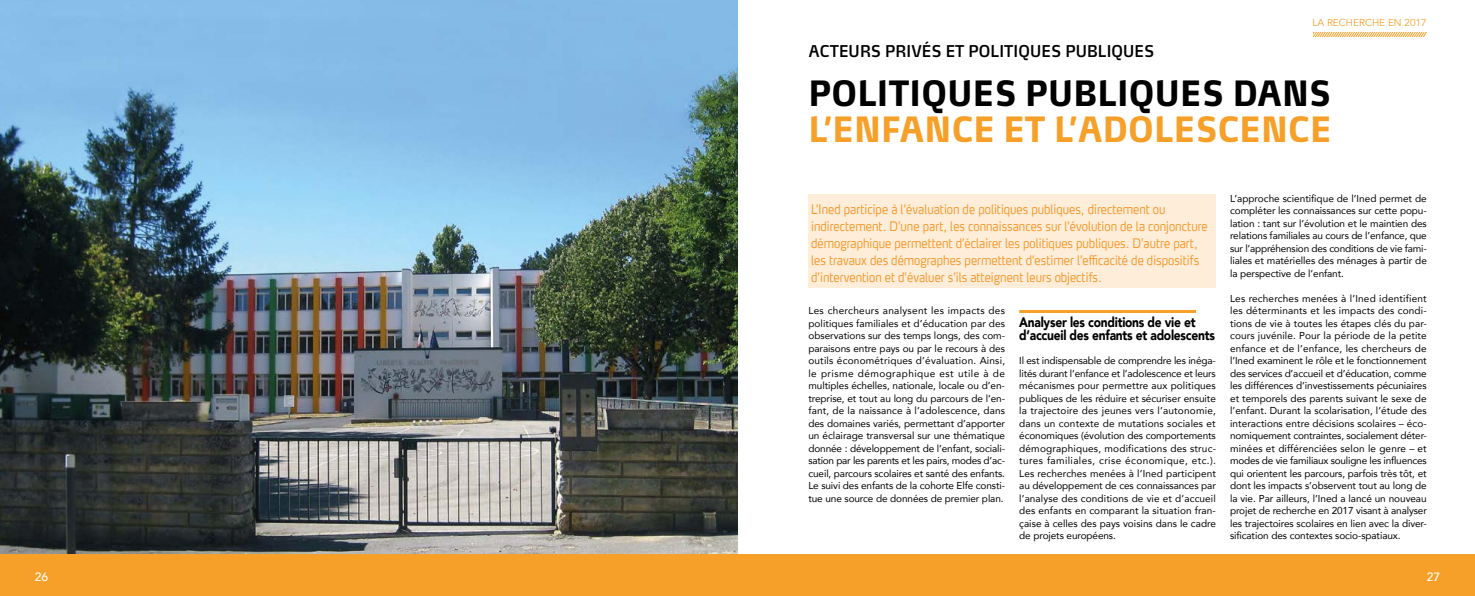
<style>
.page{position:relative;width:1475px;height:596px;background:#fff}
.page>*{position:absolute;margin:0;border:0;box-sizing:border-box;transform-origin:0 0}
.t1{font:800 34.5px "Max OT";letter-spacing:.01em;color:#f6a02a;scale:.87 1}
.t2{font:800 34.5px "Max OT";letter-spacing:.01em;color:#000;scale:.87 1}
.t3{font:600 16.1px "Max OT";letter-spacing:.01em;color:#000;scale:.87 1}
.t4{font:900 13.8px/13px "Avenir";letter-spacing:-.02em;color:#000;scale:.87 1}
.t5{font:300 13px/17px "Max OT";color:#f6a02a;scale:.85 1}
.t6{font:500 12px "Avenir";color:#fff}
.t7{font:10px/12.5px "Avenir";letter-spacing:-.01em;color:#000;text-align:justify}
.t8{font:10px "Avenir";color:#f6a02a}
</style>
<div class="page">
<img style="left:0;top:0;width:737px;height:553px">
<div style="left:0;top:553px;width:1474px;height:42px;background:#f6a02a"></div>
<hr style="left:1019px;top:310px;width:176px;height:3px;background:#f6a02a">
<div style="left:808px;top:195px;width:407px;height:93px;background:#feedd8"></div>
<svg style="left:1313px;top:32px;width:114px;height:5px"></svg>
<h2 class="t3" style="left:808px;top:40px;width:398px">ACTEURS PRIVÉS ET POLITIQUES PUBLIQUES</h2>
<p class="t8" style="left:1312px;top:17px;width:116px">LA RECHERCHE EN 2017</p>
<h1 class="t2" style="left:808px;top:71px;width:602px">POLITIQUES PUBLIQUES DANS</h1>
<h1 class="t1" style="left:808px;top:107px;width:602px">L’ENFANCE ET L’ADOLESCENCE</h1>
<p class="t5" style="left:811px;top:201px;width:468px">L’Ined participe à l’évaluation de politiques publiques, directement ou indirectement. D’une part, les connaissances sur l’évolution de la conjoncture démographique permettent d’éclairer les politiques publiques. D’autre part, les travaux des démographes permettent d’estimer l’efficacité de dispositifs d’intervention et d’évaluer s’ils atteignent leurs objectifs.</p>
<p class="t7" style="left:808px;top:304px;width:198px">Les chercheurs analysent les impacts des politiques familiales et d’éducation par des observations sur des temps longs, des com&shy;paraisons entre pays ou par le recours à des outils économétriques d’évaluation. Ainsi, le prisme démographique est utile à de multiples échelles, nationale, locale ou d’en&shy;treprise, et tout au long du parcours de l’en&shy;fant, de la naissance à l’adolescence, dans des domaines variés, permettant d’apporter un éclairage transversal sur une thématique donnée : développement de l’enfant, sociali&shy;sation par les parents et les pairs, modes d’ac&shy;cueil, parcours scolaires et santé des enfants.<br>Le suivi des enfants de la cohorte Elfe consti&shy;tue une source de données de premier plan.</p>
<h3 class="t4" style="left:1019px;top:315px;width:226px">Analyser les conditions de vie et d’accueil des enfants et adolescents</h3>
<p class="t7" style="left:1019px;top:354px;width:198px">Il est indispensable de comprendre les inéga&shy;lités durant l’enfance et l’adolescence et leurs mécanismes pour permettre aux politiques publiques de les réduire et sécuriser ensuite la trajectoire des jeunes vers l’autonomie, dans un contexte de mutations sociales et économiques (évolution des comportements démographiques, modifications des struc&shy;tures familiales, crise économique, etc.).<br>Les recherches menées à l’Ined participent au développement de ces connaissances par l’analyse des conditions de vie et d’accueil des enfants en comparant la situation fran&shy;çaise à celles des pays voisins dans le cadre de projets européens.</p>
<p class="t7" style="left:1229px;top:191px;width:198px">L’approche scientifique de l’Ined permet de compléter les connaissances sur cette popu&shy;lation : tant sur l’évolution et le maintien des relations familiales au cours de l’enfance, que sur l’appréhension des conditions de vie fami&shy;liales et matérielles des ménages à partir de la perspective de l’enfant.</p>
<p class="t7" style="left:1229px;top:291px;width:198px">Les recherches menées à l’Ined identifient les déterminants et les impacts des condi&shy;tions de vie à toutes les étapes clés du par&shy;cours juvénile. Pour la période de la petite enfance et de l’enfance, les chercheurs de l’Ined examinent le rôle et le fonctionnement des services d’accueil et d’éducation, comme les différences d’investissements pécuniaires et temporels des parents suivant le sexe de l’enfant. Durant la scolarisation, l’étude des interactions entre décisions scolaires – éco&shy;nomiquement contraintes, socialement déter&shy;minées et différenciées selon le genre – et modes de vie familiaux souligne les influences qui orientent les parcours, parfois très tôt, et dont les impacts s’observent tout au long de la vie. Par ailleurs, l’Ined a lancé un nouveau projet de recherche en 2017 visant à analyser les trajectoires scolaires en lien avec la diver&shy;sification des contextes socio-spatiaux.</p>
<p class="t6" style="left:35px;top:566px;width:15px">26</p>
<p class="t6" style="left:1426px;top:566px;width:15px">27</p>
</div>
